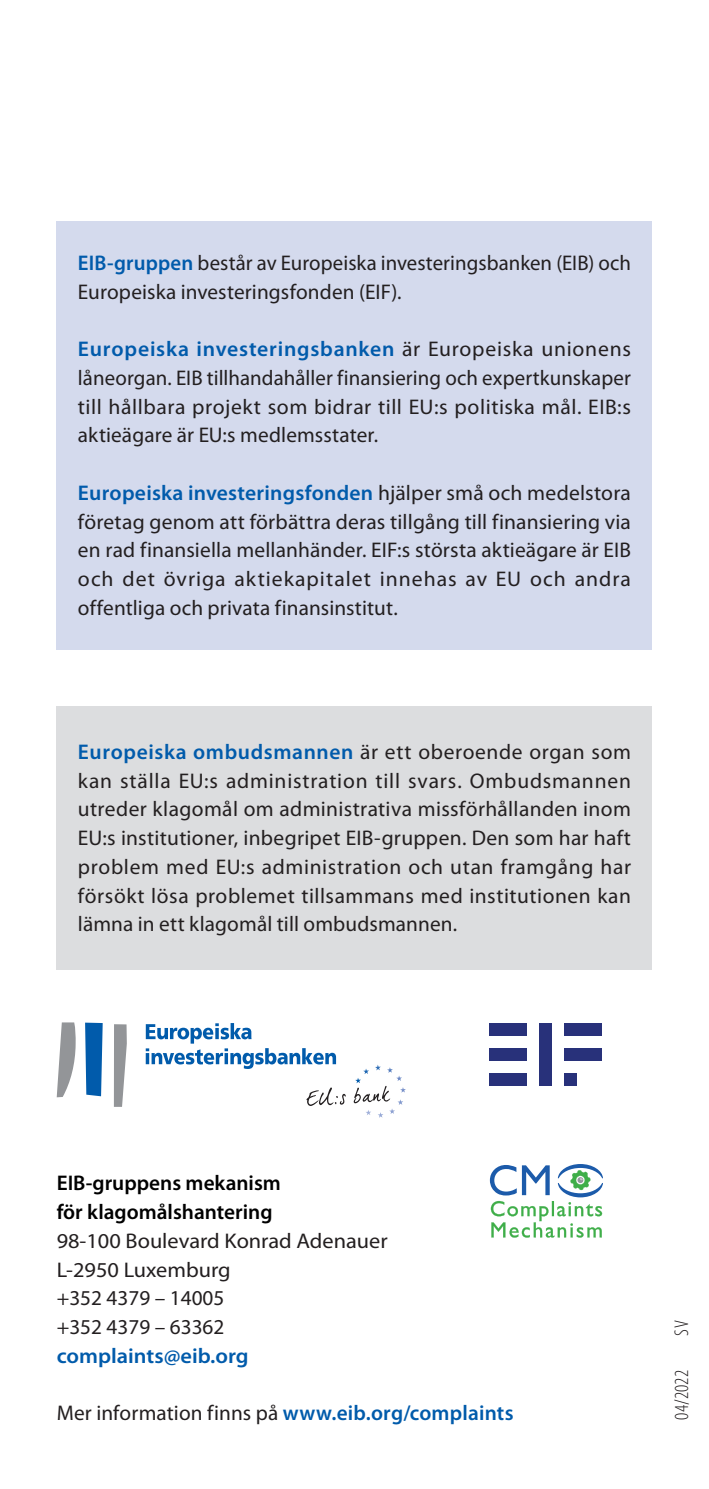
<style>
.page{position:relative;width:709px;height:1489px;background:#fff}
.page>*{position:absolute;margin:0;border:0;box-sizing:border-box;transform-origin:0 0}
.Texte_courant{font:21.25px/28.8px "Myriad Pro";letter-spacing:.005em;color:#231f20;text-align:justify}
.Texte_courant-2{font:21.25px/28.8px "Myriad Pro";letter-spacing:.005em;color:#231f20;scale:1.05 1}
.Texte_courant-3{font:600 21.25px "Myriad Pro";color:#015bab}
.Texte_courant-4{font:600 21.25px "Myriad Pro";color:#015bab;scale:1.05 1}
.t1{font:300 condensed 20px "Myriad Pro";letter-spacing:.01em;color:#231f20}
.s1{font-weight:600;color:#015bab}
.s2{font-weight:600;color:#000}
.s3{font-weight:400;color:#231f20}
</style>
<div class="page">
<svg style="left:490px;top:1164px;width:113px;height:73px"></svg>
<div style="left:489px;top:1023px;width:38px;height:13px;background:#28317a"></div>
<div style="left:539px;top:1023px;width:13px;height:62px;background:#28317a"></div>
<div style="left:564px;top:1073px;width:13px;height:12px;background:#28317a"></div>
<div style="left:489px;top:1048px;width:38px;height:12px;background:#28317a"></div>
<div style="left:564px;top:1023px;width:38px;height:13px;background:#28317a"></div>
<div style="left:564px;top:1048px;width:38px;height:12px;background:#28317a"></div>
<div style="left:489px;top:1073px;width:38px;height:12px;background:#28317a"></div>
<svg style="left:306px;top:1087px;width:40px;height:18px"></svg>
<svg style="left:146px;top:1023px;width:190px;height:45px"></svg>
<svg style="left:57px;top:1022px;width:19px;height:75px"></svg>
<svg style="left:85px;top:1022px;width:18px;height:74px"></svg>
<svg style="left:114px;top:1024px;width:13px;height:82px"></svg>
<svg style="left:353px;top:1065px;width:53px;height:52px"></svg>
<div style="left:57px;top:221px;width:595px;height:428px;background:#d4daed"></div>
<div style="left:57px;top:706px;width:595px;height:263px;background:#dcdddf"></div>
<p class="Texte_courant" style="left:78px;top:249px;width:554px"><span class="s1">EIB-gruppen</span> består av Europeiska investeringsbanken (EIB) och<br>Europeiska investeringsfonden (EIF).</p>
<p class="Texte_courant" style="left:78px;top:335px;width:554px"><span class="s1">Europeiska investeringsbanken</span> är Europeiska unionens låneorgan. EIB tillhandahåller finansiering och expertkunskaper till hållbara projekt som bidrar till EU:s politiska mål. EIB:s aktieägare är EU:s medlemsstater.</p>
<p class="Texte_courant" style="left:78px;top:479px;width:554px"><span class="s1">Europeiska investeringsfonden</span> hjälper små och medelstora företag genom att förbättra deras tillgång till finansiering via en rad finansiella mellanhänder. EIF:s största aktieägare är EIB och det övriga aktiekapitalet innehas av EU och andra offentliga och privata finansinstitut.</p>
<p class="Texte_courant" style="left:78px;top:737px;width:554px"><span class="s1">Europeiska ombudsmannen</span> är ett oberoende organ som kan ställa EU:s administration till svars. Ombudsmannen utreder klagomål om administrativa missförhållanden inom EU:s institutioner, inbegripet EIB-gruppen. Den som har haft problem med EU:s administration och utan framgång har försökt lösa problemet tillsammans med institutionen kan lämna in ett klagomål till ombudsmannen.</p>
<p class="Texte_courant-2" style="left:57px;top:1169px;width:317px"><span class="s2">EIB-gruppens mekanism<br>för klagomålshantering<br></span>98-100 Boulevard Konrad Adenauer<br>L-2950 Luxemburg</p>
<p class="Texte_courant" style="left:57px;top:1284px;width:169px">+352 4379 – 14005</p>
<p class="Texte_courant" style="left:57px;top:1312px;width:169px">+352 4379 – 63362</p>
<p class="Texte_courant-4" style="left:57px;top:1343px;width:184px">complaints@eib.org</p>
<p class="Texte_courant-3" style="left:57px;top:1401px;width:458px"><span class="s3">Mer information finns på</span> www.eib.org/complaints</p>
<p class="t1" style="left:671px;top:1335px;width:17px;rotate:-90deg">SV</p>
<p class="t1" style="left:671px;top:1419px;width:51px;rotate:-90deg">04/2022</p>
</div>
